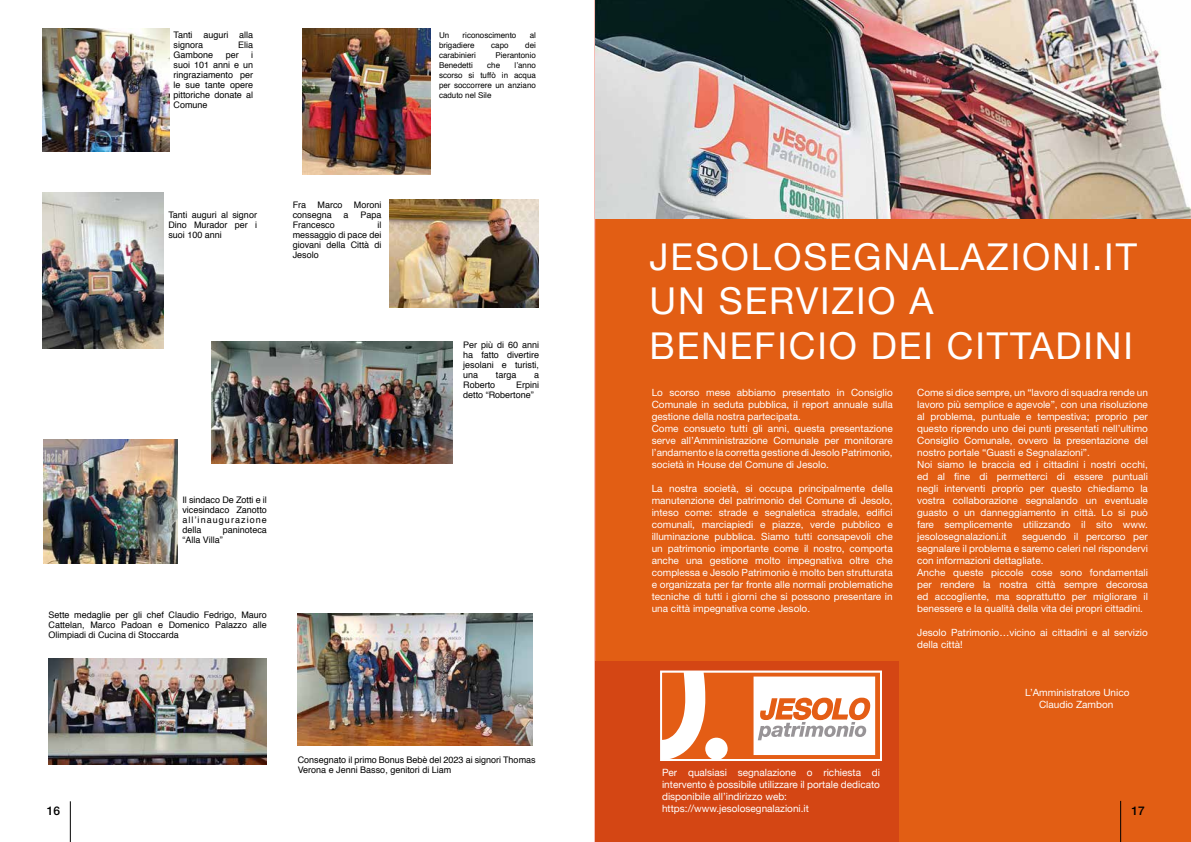
<style>
.page{position:relative;width:1191px;height:842px;background:#fff}
.page>*{position:absolute;margin:0;border:0;box-sizing:border-box;transform-origin:0 0}
.t1{font:37px/44.4px "Helvetica Neue";letter-spacing:.05em;color:#fff}
.t2{font:500 12px "Helvetica Neue LT Std";color:#000}
.t3{font:10px/12px "Helvetica Neue LT Std";color:#fff}
.t4{font:10px/12px "Helvetica Neue";color:#fff}
.t5{font:9px/10px "Helvetica";color:#000;text-align:justify}
.t6{font:8px/10px "Helvetica";color:#000;text-align:justify}
</style>
<div class="page">
<div style="left:594px;top:0;width:597px;height:842px;background:#e25e14"></div>
<div style="left:595px;top:661px;width:303px;height:181px;background:#d44614"></div>
<svg style="left:660px;top:670px;width:222px;height:91px;background:#efb597"></svg>
<img style="left:595px;top:0;width:596px;height:218px">
<hr style="left:1120px;top:801px;width:1px;height:41px;background:#000">
<hr style="left:70px;top:801px;width:1px;height:41px;background:#000">
<img style="left:42px;top:28px;width:128px;height:123px">
<img style="left:43px;top:440px;width:134px;height:123px">
<img style="left:49px;top:658px;width:218px;height:106px">
<img style="left:212px;top:341px;width:241px;height:122px">
<img style="left:390px;top:199px;width:148px;height:109px">
<img style="left:298px;top:614px;width:235px;height:131px">
<img style="left:43px;top:192px;width:120px;height:157px">
<img style="left:303px;top:28px;width:127px;height:147px">
<p class="t5" style="left:173px;top:30px;width:81px">Tanti auguri alla signora</p>
<p class="t5" style="left:238px;top:40px;width:17px">Elia</p>
<p class="t5" style="left:173px;top:50px;width:41px">Gambone</p>
<p class="t5" style="left:226px;top:50px;width:15px">per</p>
<p class="t5" style="left:173px;top:50px;width:81px;text-indent:78px">i suoi 101 anni e un ringraziamento per le sue tante opere pittoriche donate al Comune</p>
<p class="t5" style="left:168px;top:210px;width:90px">Tanti auguri al signor Dino Murador per i suoi 100 anni</p>
<p class="t5" style="left:293px;top:200px;width:15px">Fra</p>
<p class="t5" style="left:317px;top:200px;width:27px">Marco</p>
<p class="t5" style="left:354px;top:200px;width:29px">Moroni</p>
<p class="t5" style="left:293px;top:210px;width:41px">consegna</p>
<p class="t5" style="left:343px;top:210px;width:7px">a</p>
<p class="t5" style="left:360px;top:210px;width:23px">Papa</p>
<p class="t5" style="left:293px;top:220px;width:44px">Francesco</p>
<p class="t5" style="left:293px;top:220px;width:90px;text-indent:85px">il messaggio di pace dei giovani della Città di Jesolo</p>
<p class="t5" style="left:182px;top:495px;width:86px">Il sindaco De Zotti e il vicesindaco Zanotto all’inaugurazione della</p>
<p class="t5" style="left:223px;top:525px;width:46px">paninoteca</p>
<p class="t5" style="left:182px;top:535px;width:42px">“Alla Villa”</p>
<p class="t5" style="left:49px;top:610px;width:220px">Sette medaglie per gli chef Claudio Fedrigo, Mauro Cattelan, Marco Padoan e Domenico Palazzo alle Olimpiadi di Cucina di Stoccarda</p>
<p class="t6" style="left:439px;top:31px;width:12px">Un</p>
<p class="t6" style="left:462px;top:31px;width:55px">riconoscimento</p>
<p class="t6" style="left:530px;top:31px;width:8px">al</p>
<p class="t6" style="left:439px;top:41px;width:37px">brigadiere</p>
<p class="t6" style="left:491px;top:41px;width:19px">capo</p>
<p class="t6" style="left:525px;top:41px;width:12px">dei</p>
<p class="t6" style="left:439px;top:51px;width:38px">carabinieri</p>
<p class="t6" style="left:495px;top:51px;width:42px">Pierantonio</p>
<p class="t6" style="left:439px;top:61px;width:35px">Benedetti</p>
<p class="t6" style="left:487px;top:61px;width:14px">che</p>
<p class="t6" style="left:439px;top:61px;width:98px;text-indent:76px">l’anno scorso si tuffò in acqua per soccorrere un anziano caduto nel Sile</p>
<p class="t5" style="left:463px;top:340px;width:77px">Per più di 60 anni ha fatto divertire jesolani e turisti, una</p>
<p class="t5" style="left:496px;top:370px;width:22px">targa</p>
<p class="t5" style="left:534px;top:370px;width:7px">a</p>
<p class="t5" style="left:463px;top:380px;width:34px">Roberto</p>
<p class="t5" style="left:463px;top:380px;width:77px;text-indent:53px">Erpini detto “Robertone”</p>
<h1 class="t1" style="left:649px;top:237px;width:489px">JESOLOSEGNALAZIONI.IT<br>UN SERVIZIO A<br>BENEFICIO DEI CITTADINI</h1>
<p class="t3" style="left:651px;top:386px;width:242px">Lo scorso mese abbiamo presentato in Consiglio Comunale in seduta pubblica, il report annuale sulla gestione della nostra partecipata.<br>Come consueto tutti gli anni, questa presentazione serve all’Amministrazione Comunale per monitorare l’andamento e la corretta gestione di Jesolo Patrimonio, società in House del Comune di Jesolo.</p>
<p class="t3" style="left:651px;top:482px;width:242px;text-align:justify">La nostra società, si occupa principalmente della manutenzione del patrimonio del Comune di Jesolo, inteso come: strade e segnaletica stradale, edifici comunali, marciapiedi e piazze, verde pubblico e illuminazione pubblica. Siamo tutti consapevoli che un patrimonio importante come il nostro, comporta anche una gestione molto impegnativa oltre che complessa e Jesolo Patrimonio è molto ben strutturata e organizzata per far fronte alle normali problematiche tecniche di tutti i giorni che si possono presentare in una città impegnativa come Jesolo.</p>
<p class="t3" style="left:917px;top:386px;width:232px">Come si dice sempre, un “lavoro di squadra rende un lavoro più semplice e agevole”, con una risoluzione al problema, puntuale e tempestiva; proprio per questo riprendo uno dei punti presentati nell’ultimo Consiglio Comunale, ovvero la presentazione del nostro portale “Guasti e Segnalazioni”.<br>Noi siamo le braccia ed i cittadini i nostri occhi, ed al fine di permetterci di essere puntuali negli interventi proprio per questo chiediamo la vostra collaborazione segnalando un eventuale guasto o un danneggiamento in città. Lo si può fare semplicemente utilizzando il sito www. jesolosegnalazioni.it</p>
<p class="t3" style="left:917px;top:530px;width:232px;text-indent:105px">seguendo il percorso per segnalare il problema e saremo celeri nel rispondervi con informazioni dettagliate.<br>Anche queste piccole cose sono fondamentali per rendere la nostra città sempre decorosa ed accogliente, ma soprattutto per migliorare il benessere e la qualità della vita dei propri cittadini.</p>
<p class="t3" style="left:917px;top:626px;width:232px">Jesolo Patrimonio…vicino ai cittadini e al servizio della città!</p>
<p class="t3" style="left:1025px;top:686px;width:106px;text-align:center">L’Amministratore Unico<br>Claudio Zambon</p>
<p class="t5" style="left:298px;top:755px;width:239px">Consegnato il primo Bonus Bebè del 2023 ai signori Thomas<br>Verona e Jenni Basso, genitori di Liam</p>
<p class="t4" style="left:662px;top:767px;width:219px">Per qualsiasi segnalazione o richiesta di intervento è possibile utilizzare il portale dedicato disponibile all’indirizzo web: https://www.jesolosegnalazioni.it</p>
<p class="t2" style="left:47px;top:804px;width:15px">16</p>
<p class="t2" style="left:1131px;top:804px;width:15px">17</p>
</div>
